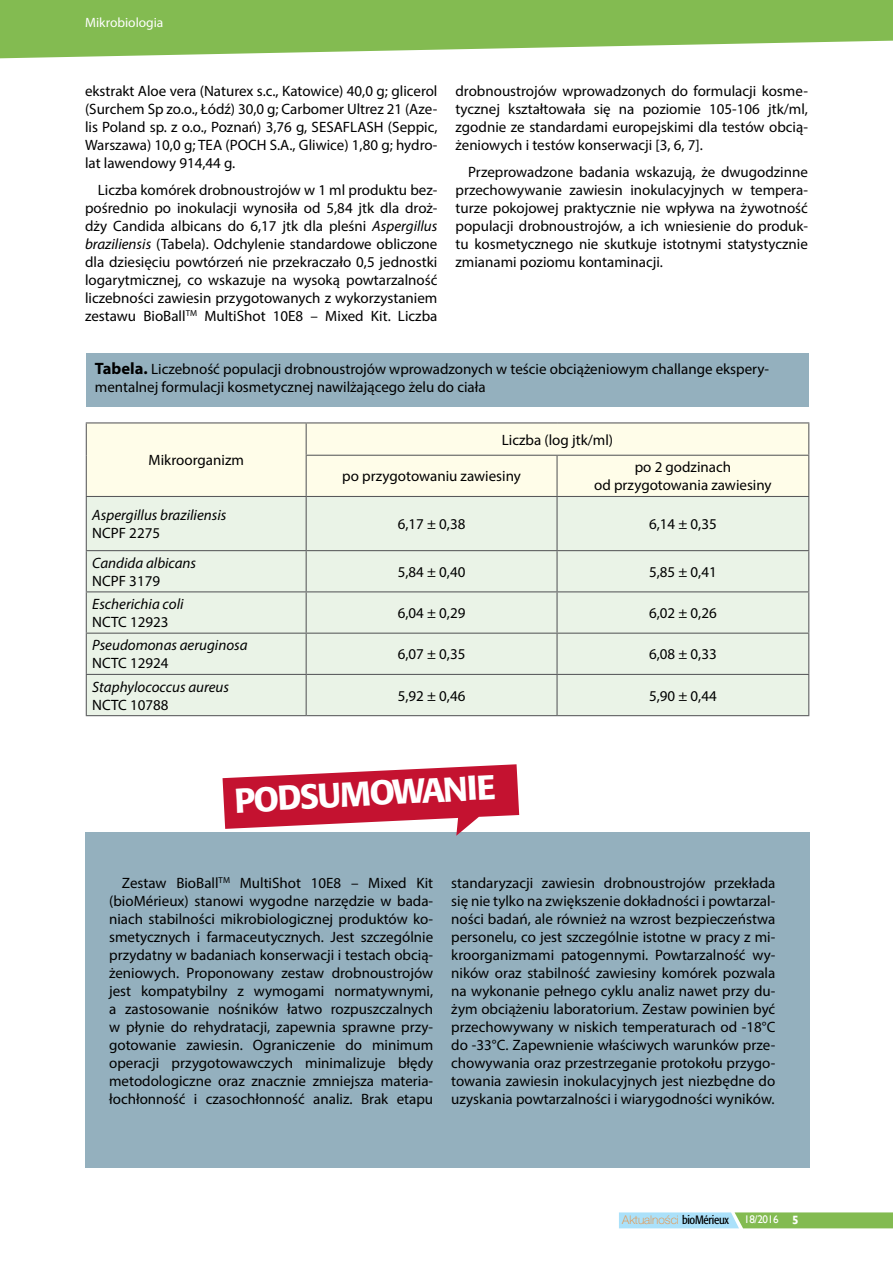
<style>
.page{position:relative;width:893px;height:1263px;background:#fff}
.page>*{position:absolute;margin:0;border:0;box-sizing:border-box;transform-origin:0 0}
.t1{font:500 34.2px "Formata";color:#fff}
.t2{font:15px/18px "Myriad Pro";color:#000;text-align:justify}
.t3{font:italic 15px "Myriad Pro";color:#000}
.t4{font:13.5px "Myriad Pro";color:#fff}
.t5{font:100 12px "Helvetica Neue LT Pro";color:#f58220}
.t6{font:11.1px "Gill Sans";letter-spacing:-.03em;color:#fff}
.s1{font-style:italic}
.s2{font-weight:700;font-size:16.5px}
.s3{font-family:"Formata";font-weight:400;font-stretch:condensed;color:#000}
.s4{font-weight:700;font-size:12px}
</style>
<div class="page">
<svg style="left:619px;top:1212px;width:274px;height:16px;background:#98cd9d"></svg>
<svg style="left:0;top:0;width:893px;height:59px;fill:#83bb51"></svg>
<div style="left:86px;top:353px;width:722px;height:54px;background:#94b0be"></div>
<div style="left:85px;top:832px;width:724px;height:335px;background:#94b0be"></div>
<div style="left:87px;top:423px;width:721px;height:73px;background:#fffde9"></div>
<div style="left:87px;top:497px;width:721px;height:218px;background:#eaf3e7"></div>
<hr style="left:86px;top:422px;width:220px;height:1px;background:#58595b">
<hr style="left:86px;top:423px;width:1px;height:32px;background:#58595b">
<hr style="left:306px;top:422px;width:251px;height:1px;background:#58595b">
<hr style="left:306px;top:423px;width:1px;height:32px;background:#58595b">
<hr style="left:557px;top:422px;width:252px;height:1px;background:#58595b">
<hr style="left:808px;top:423px;width:1px;height:32px;background:#58595b">
<hr style="left:86px;top:455px;width:1px;height:41px;background:#58595b">
<hr style="left:306px;top:455px;width:251px;height:1px;background:#58595b">
<hr style="left:306px;top:456px;width:1px;height:40px;background:#58595b">
<hr style="left:557px;top:455px;width:252px;height:1px;background:#58595b">
<hr style="left:556px;top:456px;width:2px;height:40px;background:#58595b">
<hr style="left:808px;top:456px;width:1px;height:40px;background:#58595b">
<hr style="left:86px;top:496px;width:220px;height:1px;background:#58595b">
<hr style="left:86px;top:497px;width:1px;height:53px;background:#58595b">
<hr style="left:306px;top:496px;width:251px;height:1px;background:#58595b">
<hr style="left:306px;top:497px;width:1px;height:53px;background:#58595b">
<hr style="left:557px;top:496px;width:252px;height:1px;background:#58595b">
<hr style="left:556px;top:497px;width:2px;height:53px;background:#58595b">
<hr style="left:808px;top:497px;width:1px;height:53px;background:#58595b">
<hr style="left:86px;top:550px;width:220px;height:1px;background:#58595b">
<hr style="left:86px;top:551px;width:1px;height:40px;background:#58595b">
<hr style="left:306px;top:550px;width:251px;height:1px;background:#58595b">
<hr style="left:306px;top:551px;width:1px;height:40px;background:#58595b">
<hr style="left:557px;top:550px;width:252px;height:1px;background:#58595b">
<hr style="left:556px;top:551px;width:2px;height:40px;background:#58595b">
<hr style="left:808px;top:551px;width:1px;height:40px;background:#58595b">
<hr style="left:86px;top:591px;width:220px;height:1px;background:#58595b">
<hr style="left:86px;top:592px;width:1px;height:41px;background:#58595b">
<hr style="left:306px;top:591px;width:251px;height:1px;background:#58595b">
<hr style="left:306px;top:592px;width:1px;height:41px;background:#58595b">
<hr style="left:557px;top:591px;width:252px;height:1px;background:#58595b">
<hr style="left:556px;top:592px;width:2px;height:41px;background:#58595b">
<hr style="left:808px;top:592px;width:1px;height:41px;background:#58595b">
<hr style="left:86px;top:633px;width:220px;height:1px;background:#58595b">
<hr style="left:86px;top:634px;width:1px;height:40px;background:#58595b">
<hr style="left:306px;top:633px;width:251px;height:1px;background:#58595b">
<hr style="left:306px;top:634px;width:1px;height:40px;background:#58595b">
<hr style="left:557px;top:633px;width:252px;height:1px;background:#58595b">
<hr style="left:556px;top:634px;width:2px;height:40px;background:#58595b">
<hr style="left:808px;top:634px;width:1px;height:40px;background:#58595b">
<hr style="left:86px;top:674px;width:220px;height:1px;background:#58595b">
<hr style="left:86px;top:675px;width:1px;height:40px;background:#58595b">
<hr style="left:306px;top:674px;width:251px;height:1px;background:#58595b">
<hr style="left:306px;top:675px;width:1px;height:40px;background:#58595b">
<hr style="left:557px;top:674px;width:252px;height:1px;background:#58595b">
<hr style="left:556px;top:675px;width:2px;height:40px;background:#58595b">
<hr style="left:808px;top:675px;width:1px;height:40px;background:#58595b">
<hr style="left:86px;top:715px;width:220px;height:1px;background:#58595b">
<hr style="left:306px;top:715px;width:251px;height:1px;background:#58595b">
<hr style="left:557px;top:715px;width:252px;height:1px;background:#58595b">
<svg style="left:223px;top:764px;width:296px;height:72px"></svg>
<p class="t4" style="left:85px;top:14px;width:80px">Mikrobiologia</p>
<p class="t2" style="left:85px;top:82px;width:354px">ekstrakt Aloe vera (Naturex s.c., Katowice) 40,0 g; glicerol (Surchem Sp zo.o., Łódź) 30,0 g; Carbomer Ultrez 21 (Aze&shy;lis Poland sp. z o.o., Poznań) 3,76 g, SESAFLASH (Seppic, Warszawa) 10,0 g; TEA (POCH S.A., Gliwice) 1,80 g; hydro&shy;lat lawendowy 914,44 g.</p>
<p class="t2" style="left:85px;top:181px;width:354px;text-indent:13px">Liczba komórek drobnoustrojów w 1 ml produktu bez&shy;pośrednio po inokulacji wynosiła od 5,84 jtk dla droż&shy;dży Candida albicans do 6,17 jtk dla pleśni <span class="s1">Aspergillus braziliensis</span> (Tabela). Odchylenie standardowe obliczone dla dziesięciu powtórzeń nie przekraczało 0,5 jednostki logarytmicznej, co wskazuje na wysoką powtarzalność liczebności zawiesin przygotowanych z wykorzystaniem zestawu BioBall<sup>TM</sup> MultiShot 10E8 – Mixed Kit. Liczba</p>
<p class="t2" style="left:455px;top:82px;width:354px">drobnoustrojów wprowadzonych do formulacji kosme&shy;tycznej kształtowała się na poziomie 105-106 jtk/ml, zgodnie ze standardami europejskimi dla testów obcią&shy;żeniowych i testów konserwacji [3, 6, 7].</p>
<p class="t2" style="left:455px;top:163px;width:354px;text-indent:13px">Przeprowadzone badania wskazują, że dwugodzinne przechowywanie zawiesin inokulacyjnych w tempera&shy;turze pokojowej praktycznie nie wpływa na żywotność populacji drobnoustrojów, a ich wniesienie do produk&shy;tu kosmetycznego nie skutkuje istotnymi statystycznie zmianami poziomu kontaminacji.</p>
<p class="t2" style="left:95px;top:360px;width:676px"><span class="s2">Tabela.</span> Liczebność populacji drobnoustrojów wprowadzonych w teście obciążeniowym challange ekspery&shy;mentalnej formulacji kosmetycznej nawilżającego żelu do ciała</p>
<p class="t2" style="left:148px;top:451px;width:97px">Mikroorganizm</p>
<p class="t3" style="left:92px;top:506px;width:136px">Aspergillus braziliensis</p>
<p class="t2" style="left:92px;top:524px;width:69px">NCPF 2275</p>
<p class="t3" style="left:92px;top:554px;width:105px">Candida albicans</p>
<p class="t2" style="left:92px;top:572px;width:69px">NCPF 3179</p>
<p class="t3" style="left:92px;top:595px;width:93px">Escherichia coli</p>
<p class="t2" style="left:92px;top:613px;width:78px">NCTC 12923</p>
<p class="t3" style="left:92px;top:636px;width:157px">Pseudomonas aeruginosa</p>
<p class="t2" style="left:92px;top:654px;width:78px">NCTC 12924</p>
<p class="t3" style="left:92px;top:677px;width:138px">Staphylococcus aureus</p>
<p class="t2" style="left:92px;top:695px;width:78px">NCTC 10788</p>
<p class="t2" style="left:502px;top:430px;width:113px">Liczba (log jtk/ml)</p>
<p class="t2" style="left:342px;top:467px;width:180px">po przygotowaniu zawiesiny</p>
<p class="t2" style="left:594px;top:458px;width:179px;text-align:center">po 2 godzinach<br>od przygotowania zawiesiny</p>
<p class="t2" style="left:398px;top:515px;width:69px">6,17 ± 0,38</p>
<p class="t2" style="left:649px;top:515px;width:69px">6,14 ± 0,35</p>
<p class="t2" style="left:398px;top:563px;width:69px">5,84 ± 0,40</p>
<p class="t2" style="left:649px;top:563px;width:69px">5,85 ± 0,41</p>
<p class="t2" style="left:398px;top:604px;width:69px">6,04 ± 0,29</p>
<p class="t2" style="left:649px;top:604px;width:69px">6,02 ± 0,26</p>
<p class="t2" style="left:398px;top:645px;width:69px">6,07 ± 0,35</p>
<p class="t2" style="left:649px;top:645px;width:69px">6,08 ± 0,33</p>
<p class="t2" style="left:398px;top:686px;width:69px">5,92 ± 0,46</p>
<p class="t2" style="left:649px;top:686px;width:69px">5,90 ± 0,44</p>
<h1 class="t1" style="left:234px;top:779px;width:263px;rotate:-3deg">PODSUMOWANIE</h1>
<p class="t2" style="left:109px;top:873px;width:326px;text-indent:13px">Zestaw BioBall<sup>TM</sup> MultiShot 10E8 – Mixed Kit (bioMérieux) stanowi wygodne narzędzie w bada&shy;niach stabilności mikrobiologicznej produktów ko&shy;smetycznych i farmaceutycznych. Jest szczególnie przydatny w badaniach konserwacji i testach obcią&shy;żeniowych. Proponowany zestaw drobnoustrojów jest kompatybilny z wymogami normatywnymi, a zastosowanie nośników łatwo rozpuszczalnych w płynie do rehydratacji, zapewnia sprawne przy&shy;gotowanie zawiesin. Ograniczenie do minimum operacji przygotowawczych minimalizuje błędy metodologiczne oraz znacznie zmniejsza materia&shy;łochłonność i czasochłonność analiz. Brak etapu</p>
<p class="t2" style="left:451px;top:873px;width:326px">standaryzacji zawiesin drobnoustrojów przekłada się nie tylko na zwiększenie dokładności i powtarzal&shy;ności badań, ale również na wzrost bezpieczeństwa personelu, co jest szczególnie istotne w pracy z mi&shy;kroorganizmami patogennymi. Powtarzalność wy&shy;ników oraz stabilność zawiesiny komórek pozwala na wykonanie pełnego cyklu analiz nawet przy du&shy;żym obciążeniu laboratorium. Zestaw powinien być przechowywany w niskich temperaturach od -18°C do -33°C. Zapewnienie właściwych warunków prze&shy;chowywania oraz przestrzeganie protokołu przygo&shy;towania zawiesin inokulacyjnych jest niezbędne do uzyskania powtarzalności i wiarygodności wyników.</p>
<p class="t5" style="left:622px;top:1213px;width:108px">Aktualności <span class="s3">bioMérieux</span></p>
<p class="t6" style="left:744px;top:1213px;width:56px">18/2016 <span class="s4">5</span></p>
</div>
